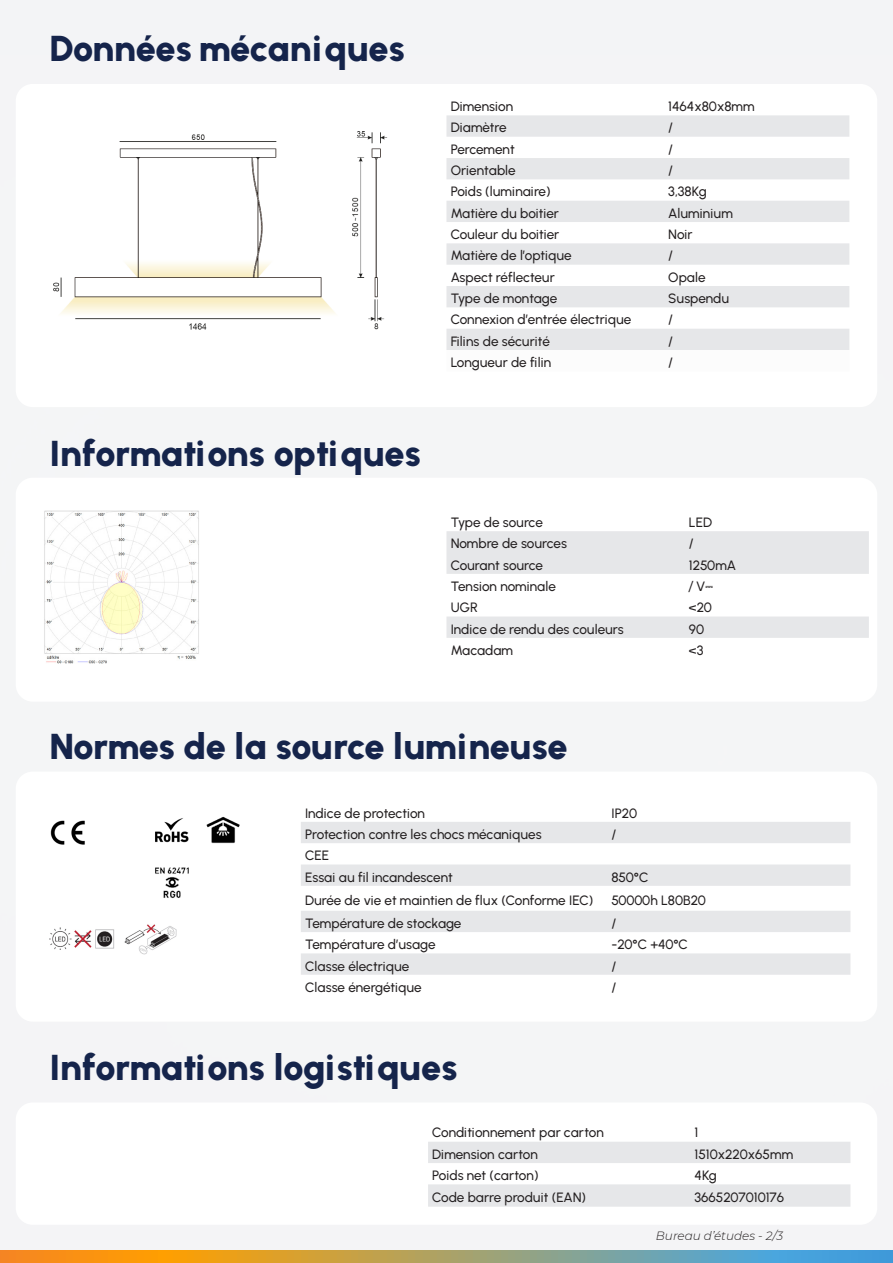
<style>
.page{position:relative;width:893px;height:1263px;background:#f4f5f6}
.page>*{position:absolute;margin:0;border:0;box-sizing:border-box;transform-origin:0 0}
.t1{font:900 36px "Urbanist";letter-spacing:-.01em;color:#15244b}
.Texte_courant{font:500 13.5px "Urbanist";letter-spacing:-.005em;color:#231f20}
.Texte_courant-2{font:italic 300 12px "Montserrat";color:#231f20}
.Texte_courant-3{font:500 12px "Montserrat";color:#231f20}
.s1{font-family:"Urbanist";font-size:13.5px}
.s2{font-family:"Cambria Math";font-weight:400;font-size:13.5px}
</style>
<div class="page">
<div style="left:16px;top:84px;width:861px;height:323px;background:#fff;border-radius:17px"></div>
<div style="left:16px;top:771px;width:861px;height:251px;background:#fff;border-radius:17px"></div>
<div style="left:16px;top:478px;width:861px;height:224px;background:#fff;border-radius:17px"></div>
<div style="left:16px;top:1102px;width:861px;height:123px;background:#fff;border-radius:17px"></div>
<svg style="left:446px;top:531px;width:423px;height:107px;fill:#e6e7e9"></svg>
<svg style="left:428px;top:1142px;width:422px;height:65px"></svg>
<svg style="left:301px;top:822px;width:549px;height:153px;fill:#e6e7e9"></svg>
<div style="left:446px;top:115px;width:403px;height:22px;background:#e6e7e9"></div>
<svg style="left:446px;top:158px;width:403px;height:192px;fill:#e6e7e9"></svg>
<svg style="left:0;top:1251px;width:893px;height:12px;background:#a79e6c"></svg>
<img style="left:53px;top:131px;width:335px;height:199px">
<img style="left:155px;top:818px;width:34px;height:80px">
<img style="left:50px;top:820px;width:35px;height:25px">
<img style="left:50px;top:928px;width:64px;height:22px">
<img style="left:124px;top:924px;width:53px;height:31px">
<img style="left:206px;top:816px;width:34px;height:28px">
<img style="left:44px;top:510px;width:155px;height:153px">
<p class="t1" style="left:50px;top:27px;width:357px">Données mécaniques</p>
<p class="t1" style="left:50px;top:431px;width:373px">Informations optiques</p>
<p class="Texte_courant" style="left:451px;top:98px;width:64px">Dimension</p>
<p class="Texte_courant" style="left:668px;top:98px;width:88px">1464x80x8mm</p>
<p class="Texte_courant" style="left:451px;top:120px;width:57px">Diamètre</p>
<p class="Texte_courant" style="left:668px;top:120px;width:6px">/</p>
<p class="Texte_courant" style="left:451px;top:141px;width:65px">Percement</p>
<p class="Texte_courant" style="left:668px;top:141px;width:6px">/</p>
<p class="Texte_courant" style="left:451px;top:162px;width:66px">Orientable</p>
<p class="Texte_courant" style="left:668px;top:162px;width:6px">/</p>
<p class="Texte_courant" style="left:451px;top:184px;width:101px">Poids (luminaire)</p>
<p class="Texte_courant" style="left:668px;top:184px;width:40px">3,38Kg</p>
<p class="Texte_courant" style="left:451px;top:205px;width:110px">Matière du boitier</p>
<p class="Texte_courant" style="left:668px;top:205px;width:66px">Aluminium</p>
<p class="Texte_courant" style="left:451px;top:226px;width:110px">Couleur du boitier</p>
<p class="Texte_courant" style="left:668px;top:226px;width:26px">Noir</p>
<p class="Texte_courant" style="left:451px;top:248px;width:122px">Matière de l’optique</p>
<p class="Texte_courant" style="left:668px;top:248px;width:6px">/</p>
<p class="Texte_courant" style="left:451px;top:269px;width:106px">Aspect réflecteur</p>
<p class="Texte_courant" style="left:668px;top:269px;width:39px">Opale</p>
<p class="Texte_courant" style="left:451px;top:290px;width:108px">Type de montage</p>
<p class="Texte_courant" style="left:668px;top:290px;width:63px">Suspendu</p>
<p class="Texte_courant" style="left:451px;top:312px;width:182px">Connexion d’entrée électrique</p>
<p class="Texte_courant" style="left:668px;top:312px;width:6px">/</p>
<p class="Texte_courant" style="left:451px;top:333px;width:101px">Filins de sécurité</p>
<p class="Texte_courant" style="left:668px;top:333px;width:6px">/</p>
<p class="Texte_courant" style="left:451px;top:354px;width:102px">Longueur de filin</p>
<p class="Texte_courant" style="left:668px;top:354px;width:6px">/</p>
<p class="Texte_courant" style="left:451px;top:514px;width:94px">Type de source</p>
<p class="Texte_courant" style="left:689px;top:514px;width:25px">LED</p>
<p class="Texte_courant" style="left:451px;top:535px;width:118px">Nombre de sources</p>
<p class="Texte_courant" style="left:689px;top:535px;width:6px">/</p>
<p class="Texte_courant" style="left:451px;top:557px;width:94px">Courant source</p>
<p class="Texte_courant" style="left:689px;top:557px;width:49px">1250mA</p>
<p class="Texte_courant" style="left:451px;top:578px;width:107px">Tension nominale</p>
<p class="Texte_courant-3" style="left:689px;top:578px;width:26px">/ <span class="s1">V</span><span class="s2">⎓</span></p>
<p class="Texte_courant" style="left:451px;top:599px;width:29px">UGR</p>
<p class="Texte_courant" style="left:689px;top:599px;width:25px">&lt;20</p>
<p class="Texte_courant" style="left:451px;top:621px;width:175px">Indice de rendu des couleurs</p>
<p class="Texte_courant" style="left:689px;top:621px;width:17px">90</p>
<p class="Texte_courant" style="left:451px;top:642px;width:64px">Macadam</p>
<p class="Texte_courant" style="left:689px;top:642px;width:16px">&lt;3</p>
<p class="t1" style="left:50px;top:725px;width:519px">Normes de la source lumineuse</p>
<p class="Texte_courant" style="left:305px;top:805px;width:122px">Indice de protection</p>
<p class="Texte_courant" style="left:611px;top:805px;width:27px">IP20</p>
<p class="Texte_courant" style="left:305px;top:826px;width:238px">Protection contre les chocs mécaniques</p>
<p class="Texte_courant" style="left:611px;top:826px;width:6px">/</p>
<p class="Texte_courant" style="left:305px;top:847px;width:26px">CEE</p>
<p class="Texte_courant" style="left:305px;top:869px;width:149px">Essai au fil incandescent</p>
<p class="Texte_courant" style="left:611px;top:869px;width:38px">850°C</p>
<p class="Texte_courant" style="left:305px;top:892px;width:290px">Durée de vie et maintien de flux (Conforme IEC)</p>
<p class="Texte_courant" style="left:611px;top:892px;width:96px">50000h L80B20</p>
<p class="Texte_courant" style="left:305px;top:915px;width:158px">Température de stockage</p>
<p class="Texte_courant" style="left:611px;top:915px;width:6px">/</p>
<p class="Texte_courant" style="left:305px;top:936px;width:132px">Température d’usage</p>
<p class="Texte_courant" style="left:611px;top:936px;width:78px">-20°C +40°C</p>
<p class="Texte_courant" style="left:305px;top:958px;width:106px">Classe électrique</p>
<p class="Texte_courant" style="left:611px;top:958px;width:6px">/</p>
<p class="Texte_courant" style="left:305px;top:979px;width:118px">Classe énergétique</p>
<p class="Texte_courant" style="left:611px;top:979px;width:6px">/</p>
<p class="t1" style="left:50px;top:1045px;width:409px">Informations logistiques</p>
<p class="Texte_courant" style="left:432px;top:1124px;width:173px">Conditionnement par carton</p>
<p class="Texte_courant" style="left:694px;top:1124px;width:5px">1</p>
<p class="Texte_courant" style="left:432px;top:1146px;width:107px">Dimension carton</p>
<p class="Texte_courant" style="left:694px;top:1146px;width:100px">1510x220x65mm</p>
<p class="Texte_courant" style="left:432px;top:1167px;width:108px">Poids net (carton)</p>
<p class="Texte_courant" style="left:694px;top:1167px;width:24px">4Kg</p>
<p class="Texte_courant" style="left:432px;top:1189px;width:155px">Code barre produit (EAN)</p>
<p class="Texte_courant" style="left:694px;top:1189px;width:91px">3665207010176</p>
<p class="Texte_courant-2" style="left:656px;top:1228px;width:129px">Bureau d’études - 2/3</p>
</div>
